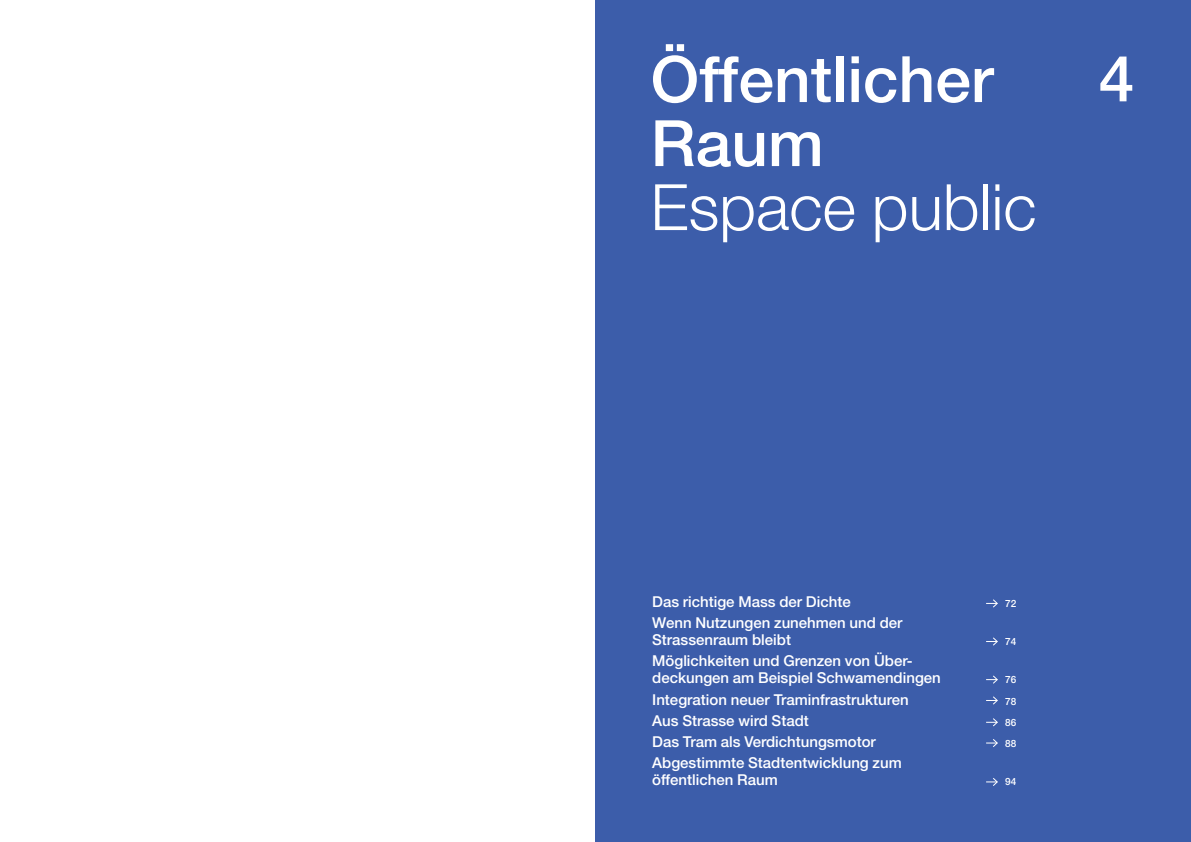
<style>
.page{position:relative;width:1191px;height:842px;background:#fff}
.page>*{position:absolute;margin:0;border:0;box-sizing:border-box;transform-origin:0 0}
.t1{font:500 64px/64px "Helvetica Neue LT Std";color:#fff}
.t2{font:300 64px "Helvetica Neue LT Std";color:#fff}
.t3{font:500 15px/17px "Helvetica Neue LT Std";color:#fff}
.t4{font:500 10px "Helvetica Neue LT Std";color:#fff}
</style>
<div class="page">
<div style="left:595px;top:0;width:596px;height:842px;background:#3c5daa"></div>
<svg style="left:986px;top:599px;width:12px;height:9px"></svg>
<svg style="left:986px;top:696px;width:12px;height:9px"></svg>
<svg style="left:986px;top:637px;width:12px;height:9px"></svg>
<svg style="left:986px;top:718px;width:12px;height:9px"></svg>
<svg style="left:986px;top:675px;width:12px;height:9px"></svg>
<svg style="left:986px;top:739px;width:12px;height:8px"></svg>
<svg style="left:986px;top:778px;width:12px;height:8px"></svg>
<h1 class="t1" style="left:650px;top:47px;width:344px">Öffentlicher<br>Raum</h1>
<h1 class="t2" style="left:650px;top:168px;width:387px">Espace public</h1>
<h1 class="t1" style="left:1098px;top:46px;width:37px">4</h1>
<p class="t3" style="left:652px;top:593px;width:200px">Das richtige Mass der Dichte</p>
<p class="t4" style="left:1005px;top:597px;width:13px">72</p>
<p class="t3" style="left:652px;top:614px;width:252px">Wenn Nutzungen zunehmen und der<br>Strassenraum bleibt</p>
<p class="t4" style="left:1005px;top:635px;width:13px">74</p>
<p class="t3" style="left:652px;top:652px;width:290px">Möglichkeiten und Grenzen von Über&shy;deckungen am Beispiel Schwamendingen</p>
<p class="t4" style="left:1005px;top:674px;width:13px">76</p>
<p class="t3" style="left:652px;top:690px;width:258px">Integration neuer Traminfrastrukturen</p>
<p class="t4" style="left:1005px;top:695px;width:13px">78</p>
<p class="t3" style="left:652px;top:712px;width:158px">Aus Strasse wird Stadt</p>
<p class="t4" style="left:1005px;top:716px;width:13px">86</p>
<p class="t3" style="left:652px;top:733px;width:225px">Das Tram als Verdichtungsmotor</p>
<p class="t4" style="left:1005px;top:737px;width:13px">88</p>
<p class="t3" style="left:652px;top:754px;width:251px">Abgestimmte Stadtentwicklung zum öffentlichen Raum</p>
<p class="t4" style="left:1005px;top:776px;width:13px">94</p>
</div>
